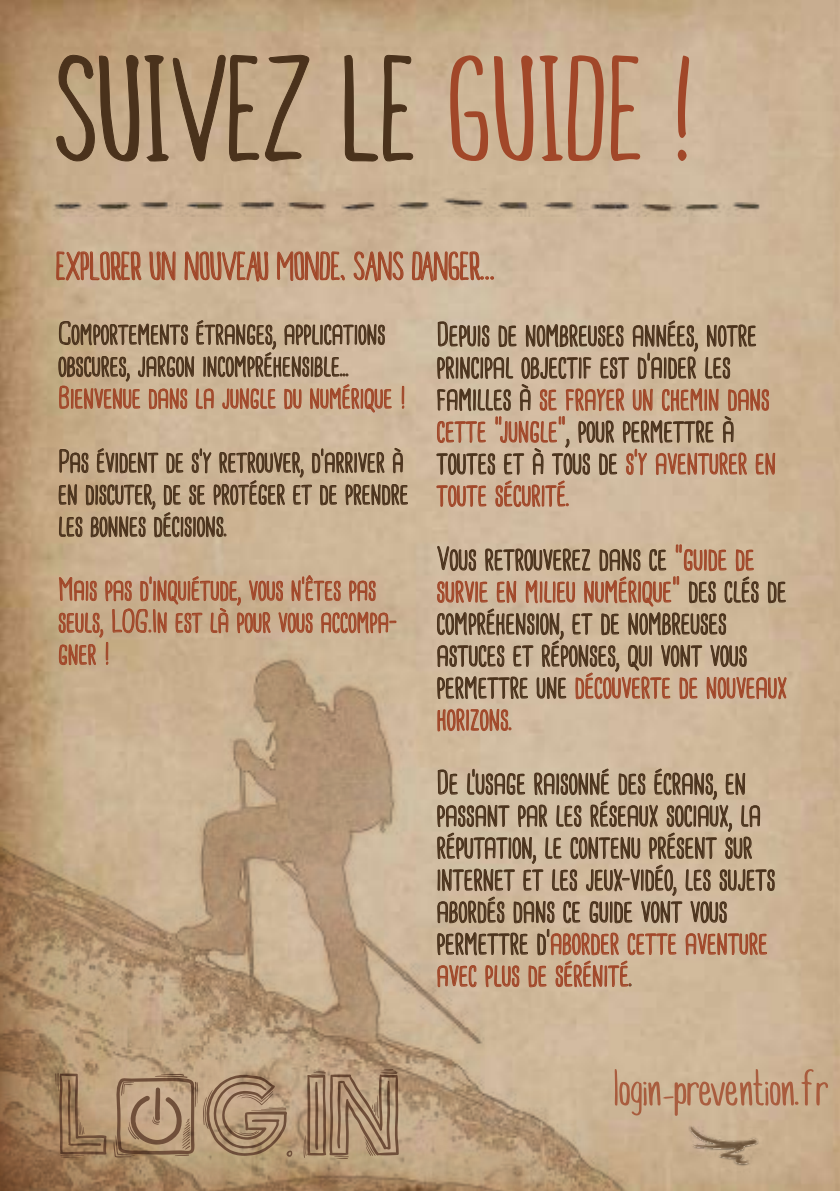
<style>
.page{position:relative;width:840px;height:1191px;background:#fff}
.page>*{position:absolute;margin:0;border:0;box-sizing:border-box;transform-origin:0 0}
.t1{font:144px "Malam";color:#4a321c}
.t2{font:50px "Malam";color:#a14729}
.t3{font:38px "Malam";color:#a14729}
.t4{font:32px/32px "Cardenio Modern";color:#4a321c}
.t5{font:30px/32px "Cardenio Modern";color:#4a321c}
.t6{font:30px/32px "Cardenio Modern";color:#a14729}
.s1{color:#a14729}
.s2{color:#a0462a}
.s3{font-family:"Hashtag"}
</style>
<div class="page">
<img style="left:0;top:0;width:839px;height:1191px">
<svg style="left:55px;top:54px;width:254px;height:108px"></svg>
<svg style="left:344px;top:54px;width:69px;height:108px"></svg>
<svg style="left:58px;top:574px;width:338px;height:37px"></svg>
<svg style="left:436px;top:544px;width:350px;height:156px"></svg>
<svg style="left:56px;top:225px;width:719px;height:313px"></svg>
<img style="left:45px;top:188px;width:726px;height:28px">
<img style="left:0;top:611px;width:772px;height:580px">
<h1 class="t1" style="left:57px;top:53px;width:641px">SUIVEZ LE <span class="s1">GUIDE !</span></h1>
<p class="t3" style="left:57px;top:251px;width:440px">EXPLORER UN NOUVEAU MONDE, SANS DANGER...</p>
<p class="t5" style="left:58px;top:318px;width:328px">Comportements étranges, applications obscures, jargon incompréhensible...</p>
<p class="t6" style="left:58px;top:382px;width:350px">Bienvenue dans la jungle du numérique !</p>
<p class="t5" style="left:58px;top:446px;width:352px">Pas évident de s’y retrouver, d’arriver à en discuter, de se protéger et de prendre les bonnes décisions.</p>
<p class="t6" style="left:58px;top:574px;width:340px">Mais pas d’inquiétude, vous n’êtes pas seuls, LOG.In est là pour vous accompa&shy;gner !</p>
<p class="t4" style="left:436px;top:319px;width:341px">Depuis de nombreuses années, notre principal objectif est d’aider les familles à <span class="s1">se frayer un chemin dans cette “jungle”</span>, pour permettre à toutes et à tous de <span class="s1">s’y aventurer en toute sécurité.</span></p>
<p class="t4" style="left:436px;top:543px;width:352px">Vous retrouverez dans ce <span class="s1">“guide de survie en milieu numérique”</span> des clés de compréhension, et de nombreuses astuces et réponses, qui vont vous permettre une <span class="s1">découverte de nouveaux horizons.</span></p>
<p class="t4" style="left:436px;top:767px;width:340px">De l’usage raisonné des écrans, en passant par les réseaux sociaux, la réputation, le contenu présent sur internet et les jeux-vidéo, les sujets abordés dans ce guide vont vous permettre d’<span class="s1">aborder cette aventure avec plus de sérénité</span><span class="s2">.</span></p>
<h2 class="t2" style="left:614px;top:1068px;width:216px">LOGIN<span class="s3">-</span>PREVENTION.FR</h2>
</div>
